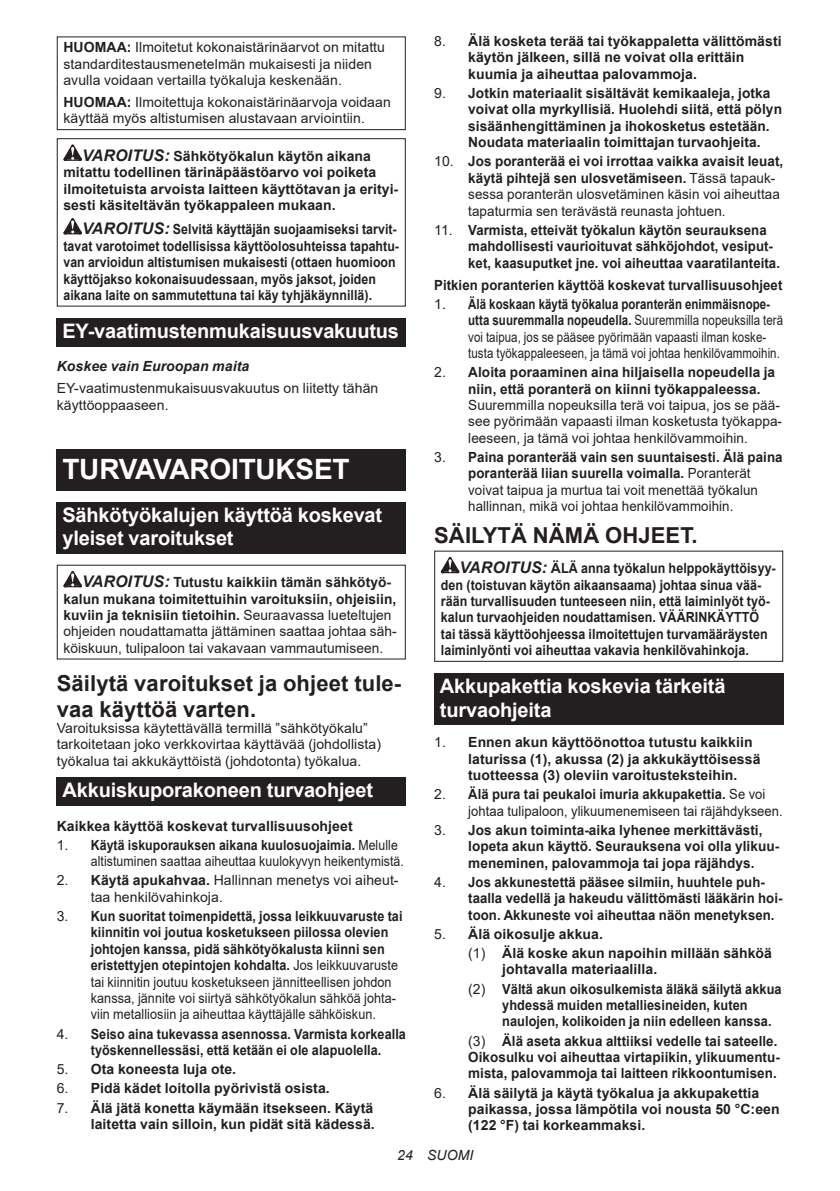
<style>
.page{position:relative;width:840px;height:1191px;background:#fff}
.page>*{position:absolute;margin:0;border:0;box-sizing:border-box;transform-origin:0 0}
.t1{font:700 28px "Arial";letter-spacing:-.01em;color:#fff}
.t2{font:700 22px/25.8px "Arial";letter-spacing:.005em;color:#231f20}
.t3{font:700 20px/23.4px "Arial";letter-spacing:-.01em;color:#fff}
.t4{font:14px/16.4px "Arial";letter-spacing:.005em;color:#231f20}
.t5{font:700 14px/16.4px "Arial";letter-spacing:.005em;color:#231f20}
.t6{font:700 14px/16.4px "Arial";letter-spacing:.005em;color:#231f20;scale:.94 1}
.t7{font:700 14px/16.4px "Arial";letter-spacing:.005em;color:#231f20;scale:.88 1}
.t8{font:700 14px/16.4px "Arial";letter-spacing:.005em;color:#231f20;scale:.95 1}
.t9{font:700 14px/16.4px "Arial";letter-spacing:.005em;color:#231f20;scale:.9 1}
.t10{font:700 14px/16.4px "Arial";letter-spacing:.005em;color:#231f20;scale:.91 1}
.t11{font:italic 700 14px "Arial";letter-spacing:.005em;color:#231f20}
.t12{font:italic 14px "Arial";letter-spacing:.005em;color:#231f20}
.s1{font-weight:700}
.s2{font-style:italic;font-size:16px}
.s3{font-weight:700;font-style:italic;font-size:16px}
.s4{font-weight:400}
</style>
<div class="page">
<div style="left:57px;top:36px;width:348px;height:94px;border:1px solid #231f20"></div>
<svg style="left:63px;top:144px;width:19px;height:17px"></svg>
<svg style="left:63px;top:218px;width:19px;height:16px"></svg>
<div style="left:57px;top:138px;width:348px;height:169px;border:1px solid #231f20"></div>
<div style="left:57px;top:318px;width:348px;height:28px;background:#231f20"></div>
<div style="left:57px;top:449px;width:348px;height:41px;background:#231f20"></div>
<div style="left:57px;top:502px;width:348px;height:52px;background:#231f20"></div>
<svg style="left:63px;top:571px;width:19px;height:16px"></svg>
<div style="left:57px;top:777px;width:348px;height:28px;background:#231f20"></div>
<svg style="left:440px;top:557px;width:19px;height:16px"></svg>
<div style="left:434px;top:550px;width:348px;height:112px;border:1px solid #231f20"></div>
<div style="left:434px;top:673px;width:348px;height:52px;background:#231f20"></div>
<p class="t4" style="left:63px;top:39px;width:323px"><span class="s1">HUOMAA:</span> Ilmoitetut kokonaistärinäarvot on mitattu standarditestausmenetelmän mukaisesti ja niiden avulla voidaan vertailla työkaluja keskenään.</p>
<p class="t4" style="left:63px;top:94px;width:329px"><span class="s1">HUOMAA:</span> Ilmoitettuja kokonaistärinäarvoja voidaan käyttää myös altistumisen alustavaan arviointiin.</p>
<p class="t5" style="left:63px;top:148px;width:336px;text-indent:19px"><span class="s2">VAROITUS:</span> Sähkötyökalun käytön aikana mitattu todellinen tärinäpäästöarvo voi poiketa ilmoitetuista arvoista laitteen käyttötavan ja erityi&shy;sesti käsiteltävän työkappaleen mukaan.</p>
<p class="t7" style="left:63px;top:221px;width:382px;text-indent:19px"><span class="s2">VAROITUS:</span> Selvitä käyttäjän suojaamiseksi tarvit&shy;tavat varotoimet todellisissa käyttöolosuhteissa tapahtu&shy;van arvioidun altistumisen mukaisesti (ottaen huomioon käyttöjakso kokonaisuudessaan, myös jaksot, joiden aikana laite on sammutettuna tai käy tyhjäkäynnillä).</p>
<h3 class="t3" style="left:62px;top:319px;width:338px">EY-vaatimustenmukaisuusvakuutus</h3>
<p class="t11" style="left:57px;top:357px;width:194px">Koskee vain Euroopan maita</p>
<p class="t4" style="left:57px;top:380px;width:323px">EY-vaatimustenmukaisuusvakuutus on liitetty tähän käyttöoppaaseen.</p>
<h1 class="t1" style="left:62px;top:449px;width:288px">TURVAVAROITUKSET</h1>
<h3 class="t3" style="left:62px;top:503px;width:321px">Sähkötyökalujen käyttöä koskevat yleiset varoitukset</h3>
<p class="t4" style="left:63px;top:574px;width:335px;text-indent:19px"><span class="s3">VAROITUS:</span> <span class="s1">Tutustu kaikkiin tämän sähkötyö&shy;kalun mukana toimitettuihin varoituksiin, ohjeisiin, kuviin ja teknisiin tietoihin.</span> Seuraavassa lueteltujen ohjeiden noudattamatta jättäminen saattaa johtaa säh&shy;köiskuun, tulipaloon tai vakavaan vammautumiseen.</p>
<h2 class="t2" style="left:57px;top:670px;width:346px">Säilytä varoitukset ja ohjeet tule&shy;vaa käyttöä varten.</h2>
<p class="t4" style="left:57px;top:720px;width:325px">Varoituksissa käytettävällä termillä ”sähkötyökalu” tarkoitetaan joko verkkovirtaa käyttävää (johdollista) työkalua tai akkukäyttöistä (johdotonta) työkalua.</p>
<h3 class="t3" style="left:62px;top:778px;width:312px">Akkuiskuporakoneen turvaohjeet</h3>
<p class="t5" style="left:57px;top:817px;width:297px">Kaikkea käyttöä koskevat turvallisuusohjeet</p>
<p class="t4" style="left:91px;top:836px;width:314px;text-indent:-34px">1. <span class="s1">Käytä iskuporauksen aikana kuulosuojaimia.</span> Melulle altistuminen saattaa aiheuttaa kuulokyvyn heikentymistä.</p>
<p class="t4" style="left:91px;top:872px;width:309px;text-indent:-34px">2. <span class="s1">Käytä apukahvaa.</span> Hallinnan menetys voi aiheut&shy;taa henkilövahinkoja.</p>
<p class="t4" style="left:91px;top:907px;width:313px;text-indent:-34px">3. <span class="s1">Kun suoritat toimenpidettä, jossa leikkuuvaruste tai kiinnitin voi joutua kosketukseen piilossa olevien johtojen kanssa, pidä sähkötyökalusta kiinni sen eristettyjen otepintojen kohdalta.</span> Jos leikkuuvaruste tai kiinnitin joutuu kosketukseen jännitteellisen johdon kanssa, jännite voi siirtyä sähkötyökalun sähköä johta&shy;viin metalliosiin ja aiheuttaa käyttäjälle sähköiskun.</p>
<p class="t9" style="left:91px;top:1025px;width:351px;text-indent:-34px"><span class="s4">4.</span> Seiso aina tukevassa asennossa. Varmista korkealla työskennellessäsi, että ketään ei ole alapuolella.</p>
<p class="t5" style="left:57px;top:1061px;width:181px"><span class="s4">5.</span> Ota koneesta luja ote.</p>
<p class="t5" style="left:57px;top:1080px;width:274px"><span class="s4">6.</span> Pidä kädet loitolla pyörivistä osista.</p>
<p class="t5" style="left:57px;top:1099px;width:319px;text-align:right"><span class="s4">7.</span> Älä jätä konetta käymään itsekseen. Käytä laitetta vain silloin, kun pidät sitä kädessä.</p>
<p class="t5" style="left:468px;top:33px;width:315px;text-indent:-34px"><span class="s4">8.</span> Älä kosketa terää tai työkappaletta välittömästi käytön jälkeen, sillä ne voivat olla erittäin kuumia ja aiheuttaa palovammoja.</p>
<p class="t5" style="left:468px;top:85px;width:315px;text-indent:-34px"><span class="s4">9.</span> Jotkin materiaalit sisältävät kemikaaleja, jotka voivat olla myrkyllisiä. Huolehdi siitä, että pölyn sisäänhengittäminen ja ihokosketus estetään.<br>Noudata materiaalin toimittajan turvaohjeita.</p>
<p class="t4" style="left:468px;top:153px;width:316px;text-indent:-34px">10. <span class="s1">Jos poranterää ei voi irrottaa vaikka avaisit leuat, käytä pihtejä sen ulosvetämiseen.</span> Tässä tapauk&shy;sessa poranterän ulosvetäminen käsin voi aiheuttaa tapaturmia sen terävästä reunasta johtuen.</p>
<p class="t6" style="left:468px;top:222px;width:333px;text-indent:-34px"><span class="s4">11.</span> Varmista, etteivät työkalun käytön seurauksena mahdollisesti vaurioituvat sähköjohdot, vesiput&shy;ket, kaasuputket jne. voi aiheuttaa vaaratilanteita.</p>
<p class="t6" style="left:434px;top:277px;width:372px">Pitkien poranterien käyttöä koskevat turvallisuusohjeet</p>
<p class="t4" style="left:468px;top:296px;width:316px;text-indent:-34px">1. <span class="s1">Älä koskaan käytä työkalua poranterän enimmäisnope&shy;utta suuremmalla nopeudella.</span> Suuremmilla nopeuksilla terä voi taipua, jos se pääsee pyörimään vapaasti ilman koske&shy;tusta työkappaleeseen, ja tämä voi johtaa henkilövammoihin.</p>
<p class="t5" style="left:468px;top:364px;width:308px;text-indent:-34px"><span class="s4">2.</span> Aloita poraaminen aina hiljaisella nopeudella ja niin, että poranterä on kiinni työkappaleessa.</p>
<p class="t4" style="left:468px;top:397px;width:315px">Suuremmilla nopeuksilla terä voi taipua, jos se pää&shy;see pyörimään vapaasti ilman kosketusta työkappa&shy;leeseen, ja tämä voi johtaa henkilövammoihin.</p>
<p class="t4" style="left:468px;top:449px;width:316px;text-indent:-34px">3. <span class="s1">Paina poranterää vain sen suuntaisesti. Älä paina poranterää liian suurella voimalla.</span> Poranterät voivat taipua ja murtua tai voit menettää työkalun hallinnan, mikä voi johtaa henkilövammoihin.</p>
<h2 class="t2" style="left:434px;top:522px;width:265px">SÄILYTÄ NÄMÄ OHJEET.</h2>
<p class="t5" style="left:440px;top:560px;width:336px;text-indent:19px"><span class="s2">VAROITUS:</span> ÄLÄ anna työkalun helppokäyttöisyy&shy;den (toistuvan käytön aikaansaama) johtaa sinua vää&shy;rään turvallisuuden tunteeseen niin, että laiminlyöt työ&shy;kalun turvaohjeiden noudattamisen. VÄÄRINKÄYTTÖ tai tässä käyttöohjeessa ilmoitettujen turvamääräysten laiminlyönti voi aiheuttaa vakavia henkilövahinkoja.</p>
<h3 class="t3" style="left:439px;top:674px;width:287px">Akkupakettia koskevia tärkeitä turvaohjeita</h3>
<p class="t5" style="left:468px;top:734px;width:293px;text-indent:-34px"><span class="s4">1.</span> Ennen akun käyttöönottoa tutustu kaikkiin laturissa (1), akussa (2) ja akkukäyttöisessä tuotteessa (3) oleviin varoitusteksteihin.</p>
<p class="t4" style="left:468px;top:786px;width:316px;text-indent:-34px">2. <span class="s1">Älä pura tai peukaloi imuria akkupakettia.</span> Se voi johtaa tulipaloon, ylikuumenemiseen tai räjähdykseen.</p>
<p class="t5" style="left:468px;top:821px;width:312px;text-indent:-34px"><span class="s4">3.</span> Jos akun toiminta-aika lyhenee merkittävästi, lopeta akun käyttö. Seurauksena voi olla ylikuu&shy;meneminen, palovammoja tai jopa räjähdys.</p>
<p class="t6" style="left:468px;top:873px;width:335px;text-indent:-34px"><span class="s4">4.</span> Jos akkunestettä pääsee silmiin, huuhtele puh&shy;taalla vedellä ja hakeudu välittömästi lääkärin hoi&shy;toon. Akkuneste voi aiheuttaa näön menetyksen.</p>
<p class="t5" style="left:468px;top:924px;width:305px;line-height:19.2px;text-indent:-34px"><span class="s4">5.</span> Älä oikosulje akkua.<br><span class="s4">(1)</span> Älä koske akun napoihin millään sähköä</p>
<p class="t5" style="left:468px;top:960px;width:315px;line-height:19.2px;text-indent:34px">johtavalla materiaalilla.<br><span class="s4">(2)</span> Vältä akun oikosulkemista äläkä säilytä akkua</p>
<p class="t10" style="left:502px;top:997px;width:297px">yhdessä muiden metalliesineiden, kuten naulojen, kolikoiden ja niin edelleen kanssa.</p>
<p class="t8" style="left:468px;top:1032px;width:329px"><span class="s4">(3)</span> Älä aseta akkua alttiiksi vedelle tai sateelle.<br>Oikosulku voi aiheuttaa virtapiikin, ylikuumentu&shy;mista, palovammoja tai laitteen rikkoontumisen.</p>
<p class="t5" style="left:468px;top:1084px;width:313px;text-indent:-34px"><span class="s4">6.</span> Älä säilytä ja käytä työkalua ja akkupakettia paikassa, jossa lämpötila voi nousta 50 °C:een (122 °F) tai korkeammaksi.</p>
<p class="t12" style="left:397px;top:1146px;width:78px">24 SUOMI</p>
</div>
